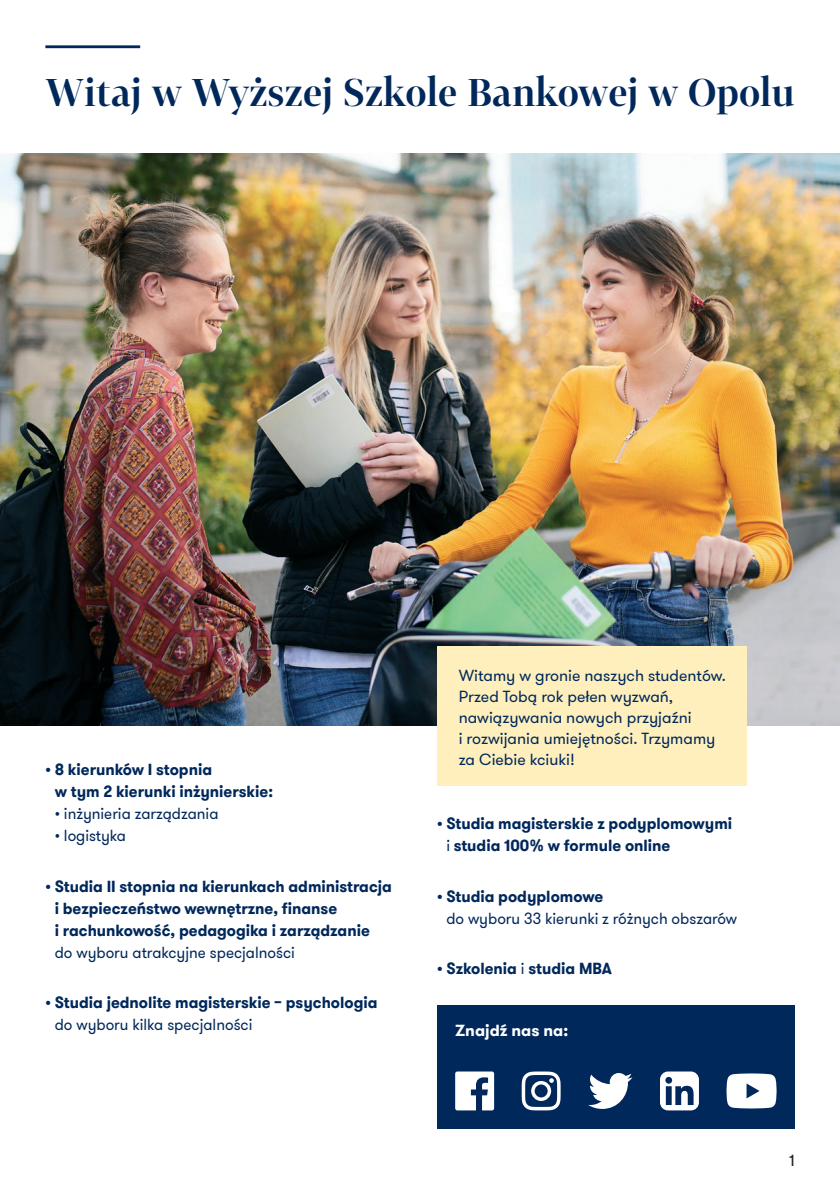
<style>
.page{position:relative;width:840px;height:1191px;background:#fff}
.page>*{position:absolute;margin:0;border:0;box-sizing:border-box;transform-origin:0 0}
.t1{font:600 38px "Tabac G1";color:#00285b;scale:.96 1}
.t2{font:700 16px/22px "GT Walsheim Pro";color:#00285b;scale:.96 1}
.t3{font:16px/21px "GT Walsheim Pro";color:#00285b}
.t4{font:16px "GT Walsheim Pro";color:#00285b;scale:.96 1}
.t5{font:700 16px "GT Walsheim Pro";color:#fff}
.t6{font:16px "GT Walsheim Pro";color:#231f20}
.s1{font-weight:400}
</style>
<div class="page">
<img style="left:0;top:153px;width:839px;height:572px">
<hr style="left:45px;top:45px;width:95px;height:3px;background:#00285b">
<div style="left:437px;top:1005px;width:357px;height:123px;background:#00285b"></div>
<svg style="left:521px;top:1071px;width:39px;height:39px"></svg>
<svg style="left:588px;top:1073px;width:44px;height:36px"></svg>
<svg style="left:455px;top:1071px;width:39px;height:39px"></svg>
<svg style="left:726px;top:1073px;width:50px;height:35px;background:#dfe4ea"></svg>
<svg style="left:660px;top:1071px;width:38px;height:39px"></svg>
<div style="left:437px;top:646px;width:309px;height:140px;background:#feefbc"></div>
<h1 class="t1" style="left:45px;top:74px;width:781px">Witaj w Wyższej Szkole Bankowej w Opolu</h1>
<p class="t2" style="left:55px;top:758px;width:229px;text-indent:-9px">• 8 kierunków I stopnia<br>w tym 2 kierunki inżynierskie:</p>
<p class="t4" style="left:55px;top:803px;width:172px">• inżynieria zarządzania</p>
<p class="t4" style="left:55px;top:825px;width:76px">• logistyka</p>
<p class="t2" style="left:55px;top:875px;width:352px;text-indent:-9px">• Studia II stopnia na kierunkach administracja i bezpieczeństwo wewnętrzne, finanse<br>i rachunkowość, pedagogika i zarządzanie</p>
<p class="t4" style="left:55px;top:942px;width:251px">do wyboru atrakcyjne specjalności</p>
<p class="t2" style="left:45px;top:991px;width:347px">• Studia jednolite magisterskie – psychologia</p>
<p class="t4" style="left:55px;top:1014px;width:207px">do wyboru kilka specjalności</p>
<p class="t3" style="left:458px;top:665px;width:268px">Witamy w gronie naszych studentów.<br>Przed Tobą rok pełen wyzwań, nawiązywania nowych przyjaźni<br>i rozwijania umiejętności. Trzymamy za Ciebie kciuki!</p>
<p class="t2" style="left:446px;top:812px;width:299px;text-indent:-9px">• Studia magisterskie z podyplomowymi <span class="s1">i</span> studia 100% w formule online</p>
<p class="t2" style="left:437px;top:885px;width:174px">• Studia podyplomowe</p>
<p class="t4" style="left:446px;top:908px;width:304px">do wyboru 33 kierunki z różnych obszarów</p>
<p class="t2" style="left:437px;top:957px;width:183px">• Szkolenia <span class="s1">i</span> studia MBA</p>
<p class="t5" style="left:455px;top:1020px;width:114px">Znajdź nas na:</p>
<p class="t6" style="left:788px;top:1150px;width:7px">1</p>
</div>
